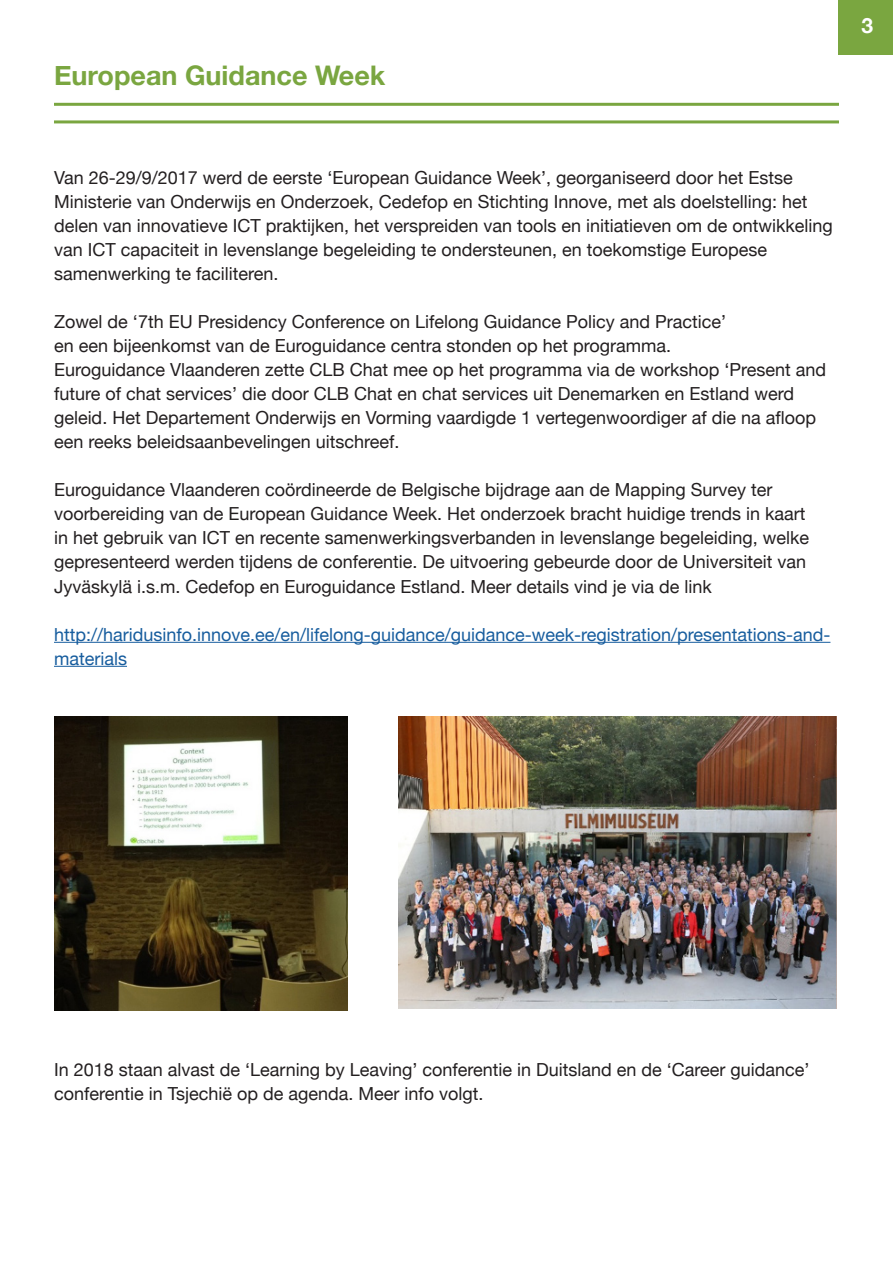
<style>
.page{position:relative;width:893px;height:1263px;background:#fff}
.page>*{position:absolute;margin:0;border:0;box-sizing:border-box;transform-origin:0 0}
.t1{font:700 27px "Helvetica Neue";color:#7aa640}
.t2{font:700 21px "Helvetica Neue";color:#fff}
.t3{font:18px/24px "Helvetica Neue";color:#231f20}
.t4{font:18px/24px "Helvetica Neue";color:#175d9e}
</style>
<div class="page">
<hr style="left:54px;top:642px;width:776px;height:1px;background:#175d9e">
<hr style="left:54px;top:666px;width:73px;height:1px;background:#175d9e">
<hr style="left:54px;top:103px;width:785px;height:3px;background:#7aa640">
<hr style="left:54px;top:120px;width:785px;height:3px;background:#7aa640">
<img style="left:54px;top:717px;width:293px;height:293px">
<img style="left:398px;top:717px;width:438px;height:292px">
<div style="left:839px;top:0;width:54px;height:54px;background:#7aa640"></div>
<p class="t1" style="left:54px;top:54px;width:333px">European Guidance Week</p>
<p class="t2" style="left:861px;top:9px;width:13px">3</p>
<p class="t3" style="left:54px;top:167px;width:780px">Van 26-29/9/2017 werd de eerste ‘European Guidance Week’, georganiseerd door het Estse Ministerie van Onderwijs en Onderzoek, Cedefop en Stichting Innove, met als doelstelling: het delen van innovatieve ICT praktijken, het verspreiden van tools en initiatieven om de ontwikkeling van ICT capaciteit in levenslange begeleiding te ondersteunen, en toekomstige Europese samenwerking te faciliteren.</p>
<p class="t3" style="left:54px;top:311px;width:774px">Zowel de ‘7th EU Presidency Conference on Lifelong Guidance Policy and Practice’<br>en een bijeenkomst van de Euroguidance centra stonden op het programma.<br>Euroguidance Vlaanderen zette CLB Chat mee op het programma via de workshop ‘Present and future of chat services’ die door CLB Chat en chat services uit Denemarken en Estland werd geleid. Het Departement Onderwijs en Vorming vaardigde 1 vertegenwoordiger af die na afloop een reeks beleidsaanbevelingen uitschreef.</p>
<p class="t3" style="left:54px;top:479px;width:757px">Euroguidance Vlaanderen coördineerde de Belgische bijdrage aan de Mapping Survey ter voorbereiding van de European Guidance Week. Het onderzoek bracht huidige trends in kaart in het gebruik van ICT en recente samenwerkingsverbanden in levenslange begeleiding, welke gepresenteerd werden tijdens de conferentie. De uitvoering gebeurde door de Universiteit van Jyväskylä i.s.m. Cedefop en Euroguidance Estland. Meer details vind je via de link</p>
<p class="t4" style="left:54px;top:623px;width:778px">http://haridusinfo.innove.ee/en/lifelong-guidance/guidance-week-registration/presentations-and&shy;materials</p>
<p class="t3" style="left:54px;top:1059px;width:757px">In 2018 staan alvast de ‘Learning by Leaving’ conferentie in Duitsland en de ‘Career guidance’ conferentie in Tsjechië op de agenda. Meer info volgt.</p>
</div>
